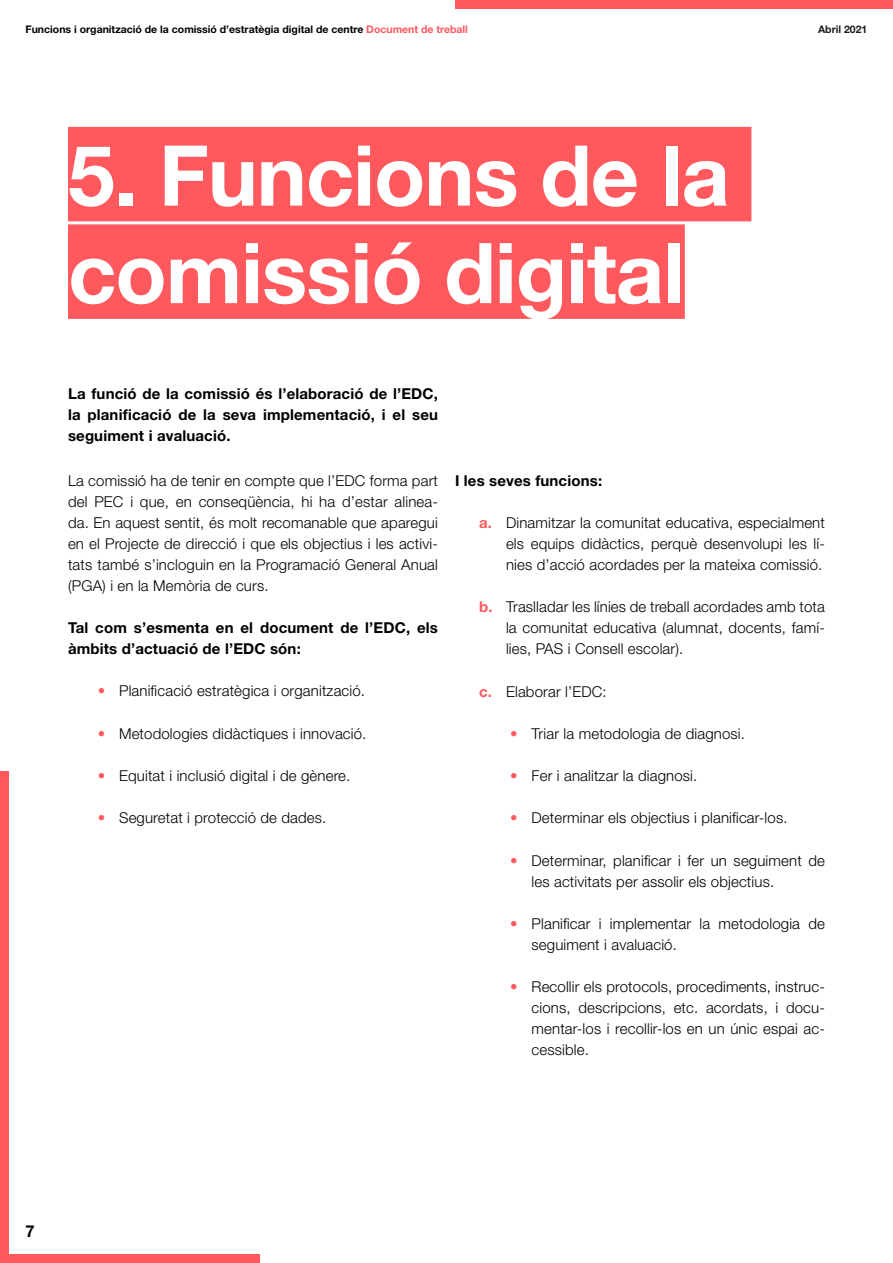
<style>
.page{position:relative;width:893px;height:1263px;background:#fff}
.page>*{position:absolute;margin:0;border:0;box-sizing:border-box;transform-origin:0 0}
.t1{font:700 84px/97.5px "Helvetica Neue LT Std";letter-spacing:-.01em;color:#fff}
.t2{font:700 16.5px "Helvetica Neue LT Std";color:#000}
.t3{font:300 15px/21px "Helvetica Neue LT Std";letter-spacing:.01em;color:#000;text-align:justify}
.t4{font:700 15px/21px "Helvetica Neue LT Std";letter-spacing:.01em;color:#000;text-align:justify}
.t5{font:700 10.5px "Helvetica Neue LT Std";color:#000}
.t6{font:700 10.5px "Helvetica Neue LT Std";color:#1d1d1b}
.s1{color:#ff585d}
.s2{font-weight:700;color:#ff585d}
</style>
<div class="page">
<div style="left:455px;top:0;width:438px;height:9px;background:#ff585d"></div>
<div style="left:0;top:1254px;width:259px;height:9px;background:#ff585d"></div>
<div style="left:0;top:771px;width:9px;height:492px;background:#ff585d"></div>
<div style="left:68px;top:127px;width:683px;height:94px;background:#ff585d"></div>
<div style="left:68px;top:224px;width:617px;height:95px;background:#ff585d"></div>
<p class="t5" style="left:26px;top:23px;width:444px">Funcions i organització de la comissió d’estratègia digital de centre <span class="s1">Document de treball</span></p>
<p class="t6" style="left:818px;top:23px;width:51px">Abril 2021</p>
<h1 class="t1" style="left:68px;top:125px;width:663px">5. Funcions de la comissió digital</h1>
<p class="t4" style="left:68px;top:383px;width:371px">La funció de la comissió és l’elaboració de l’EDC, la planificació de la seva implementació, i el seu seguiment i avaluació.</p>
<p class="t3" style="left:68px;top:470px;width:371px">La comissió ha de tenir en compte que l’EDC forma part del PEC i que, en conseqüència, hi ha d’estar alinea&shy;da. En aquest sentit, és molt recomanable que aparegui en el Projecte de direcció i que els objectius i les activi&shy;tats també s’incloguin en la Programació General Anual (PGA) i en la Memòria de curs.</p>
<p class="t4" style="left:68px;top:617px;width:371px">Tal com s’esmenta en el document de l’EDC, els àmbits d’actuació de l’EDC són:</p>
<p class="t3" style="left:98px;top:680px;width:269px"><span class="s2">•</span> Planificació estratègica i organització.</p>
<p class="t3" style="left:98px;top:722px;width:270px"><span class="s2">•</span> Metodologies didàctiques i innovació.</p>
<p class="t3" style="left:98px;top:765px;width:254px"><span class="s2">•</span> Equitat i inclusió digital i de gènere.</p>
<p class="t3" style="left:98px;top:807px;width:230px"><span class="s2">•</span> Seguretat i protecció de dades.</p>
<p class="t4" style="left:455px;top:469px;width:149px">I les seves funcions:</p>
<p class="t3" style="left:506px;top:512px;width:320px;text-indent:-27px"><span class="s2">a.</span> Dinamitzar la comunitat educativa, especialment els equips didàctics, perquè desenvolupi les lí&shy;nies d’acció acordades per la mateixa comissió.</p>
<p class="t3" style="left:506px;top:596px;width:320px;text-indent:-27px"><span class="s2">b.</span> Traslladar les línies de treball acordades amb tota la comunitat educativa (alumnat, docents, famí&shy;lies, PAS i Consell escolar).</p>
<p class="t3" style="left:479px;top:680px;width:129px"><span class="s2">c.</span> Elaborar l’EDC:</p>
<p class="t3" style="left:510px;top:723px;width:236px"><span class="s2">•</span> Triar la metodologia de diagnosi.</p>
<p class="t3" style="left:510px;top:765px;width:189px"><span class="s2">•</span> Fer i analitzar la diagnosi.</p>
<p class="t3" style="left:510px;top:807px;width:279px"><span class="s2">•</span> Determinar els objectius i planificar-los.</p>
<p class="t3" style="left:531px;top:849px;width:295px;text-indent:-21px"><span class="s2">•</span> Determinar, planificar i fer un seguiment de les activitats per assolir els objectius.</p>
<p class="t3" style="left:531px;top:913px;width:295px;text-indent:-21px"><span class="s2">•</span> Planificar i implementar la metodologia de seguiment i avaluació.</p>
<p class="t3" style="left:531px;top:976px;width:295px;text-indent:-21px"><span class="s2">•</span> Recollir els protocols, procediments, instruc&shy;cions, descripcions, etc. acordats, i docu&shy;mentar-los i recollir-los en un únic espai ac&shy;cessible.</p>
<p class="t2" style="left:26px;top:1221px;width:11px">7</p>
</div>
